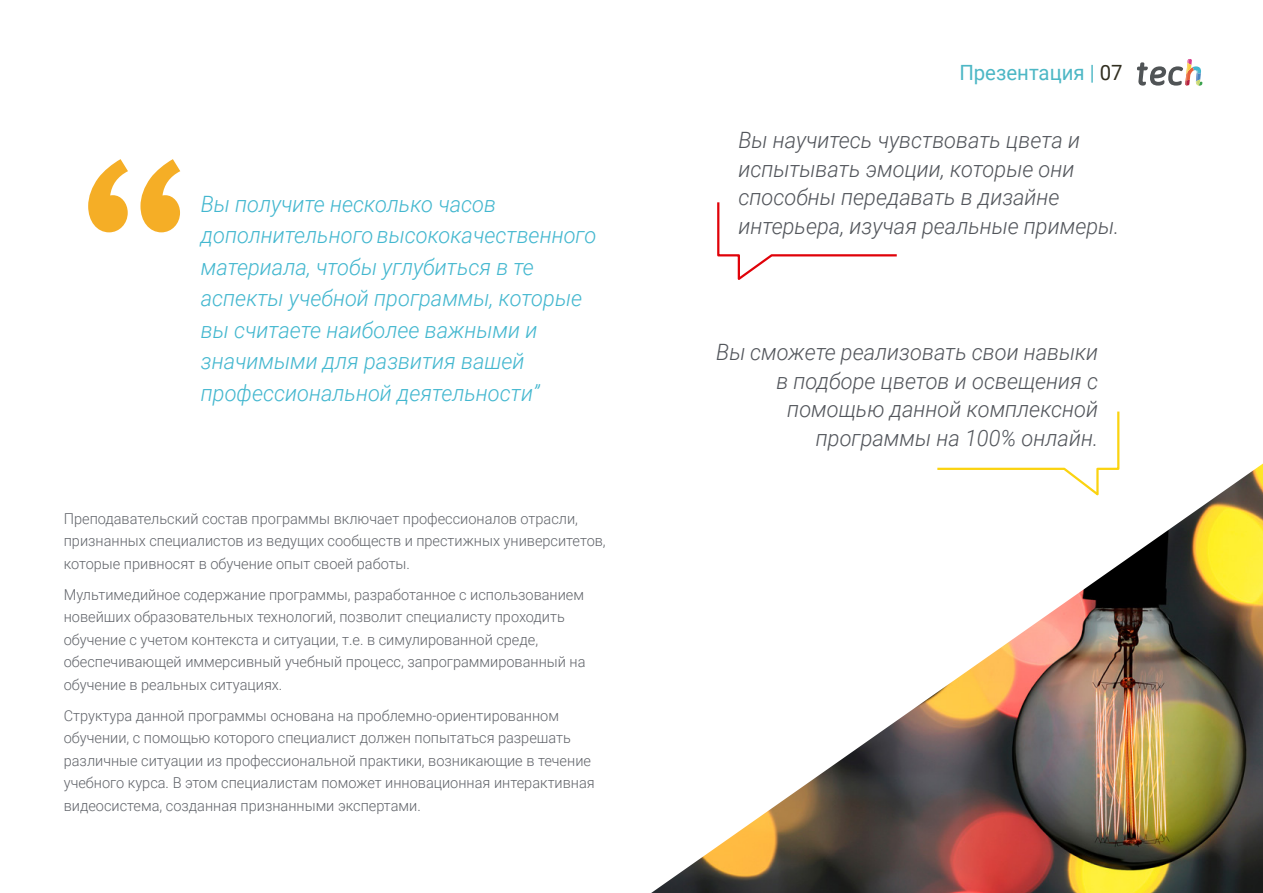
<style>
.page{position:relative;width:1263px;height:893px;background:#fff}
.page>*{position:absolute;margin:0;border:0;box-sizing:border-box;transform-origin:0 0}
.t1{font:italic 300 22.5px/28.5px "Roboto";color:#52555b;text-align:right}
.t2{font:italic 300 22.5px/31.5px "Roboto";color:#43b7cf}
.t3{font:21px "Roboto";color:#4db7c5}
.t4{font:300 15px/22.5px "Roboto";color:#61646a}
.s1{color:#312e20}
</style>
<div class="page">
<svg style="left:88px;top:159px;width:92px;height:73px"></svg>
<svg style="left:1117px;top:411px;width:3px;height:53px"></svg>
<svg style="left:717px;top:202px;width:180px;height:78px"></svg>
<svg style="left:1137px;top:59px;width:65px;height:27px"></svg>
<img style="left:651px;top:464px;width:612px;height:429px">
<h1 class="t2" style="left:201px;top:187px;width:397px">Вы получите несколько часов дополнительного высококачественного материала, чтобы углубиться в те аспекты учебной программы, которые вы считаете наиболее важными и значимыми для развития вашей профессиональной деятельности”</h1>
<p class="t4" style="left:64px;top:506px;width:543px">Преподавательский состав программы включает профессионалов отрасли, признанных специалистов из ведущих сообществ и престижных университетов, которые привносят в обучение опыт своей работы.</p>
<p class="t4" style="left:64px;top:582px;width:523px">Мультимедийное содержание программы, разработанное с использованием новейших образовательных технологий, позволит специалисту проходить обучение с учетом контекста и ситуации, т.е. в симулированной среде, обеспечивающей иммерсивный учебный процесс, запрограммированный на обучение в реальных ситуациях.</p>
<p class="t4" style="left:64px;top:703px;width:532px">Структура данной программы основана на проблемно-ориентированном обучении, с помощью которого специалист должен попытаться разрешать различные ситуации из профессиональной практики, возникающие в течение учебного курса. В этом специалистам поможет инновационная интерактивная видеосистема, созданная признанными экспертами.</p>
<h2 class="t3" style="left:959px;top:57px;width:165px">Презентация | <span class="s1">07</span></h2>
<h1 class="t1" style="left:738px;top:125px;width:382px;text-align:left">Вы научитесь чувствовать цвета и испытывать эмоции, которые они способны передавать в дизайне интерьера, изучая реальные примеры.</h1>
<h1 class="t1" style="left:716px;top:337px;width:383px">Вы сможете реализовать свои навыки в подборе цветов и освещения с помощью данной комплексной программы на 100% онлайн.</h1>
</div>
